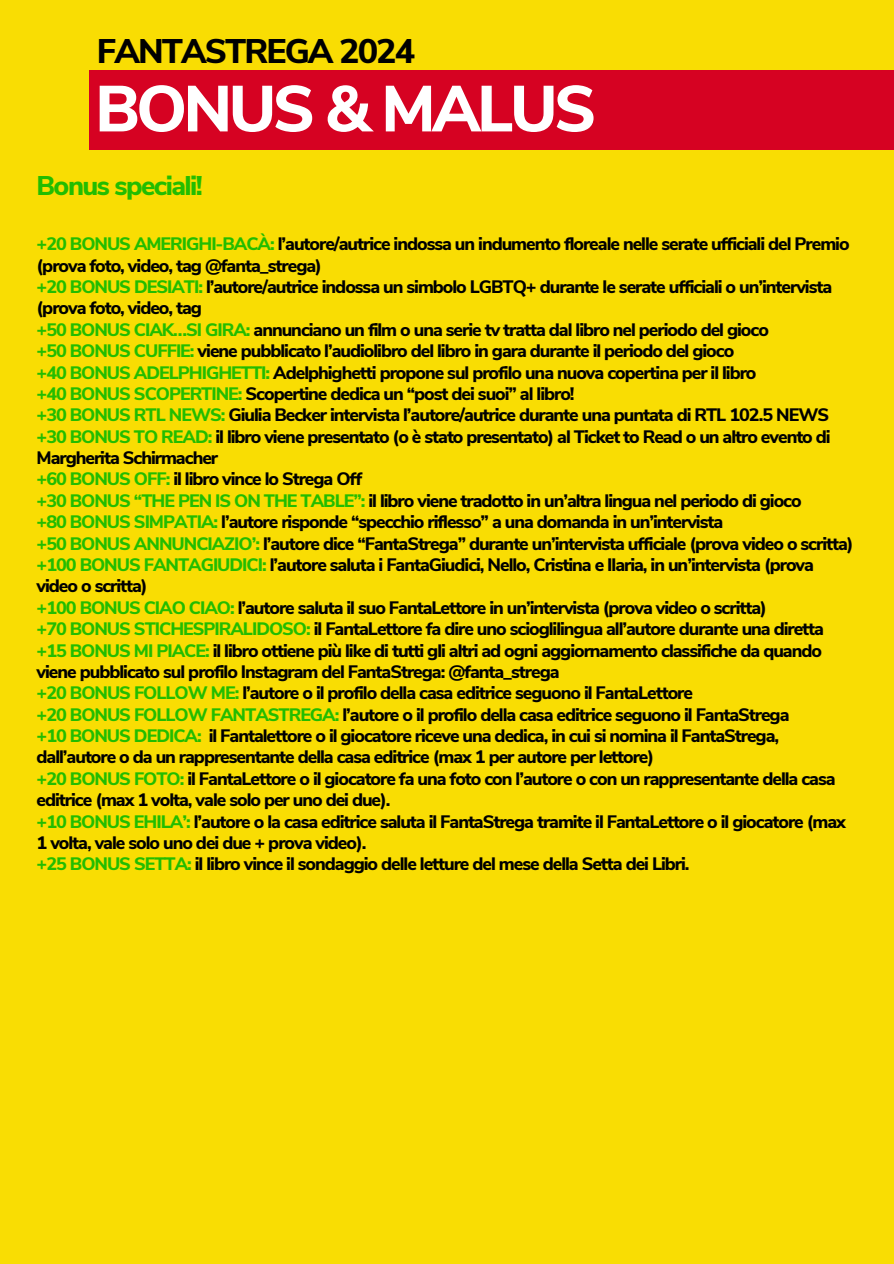
<style>
.page{position:relative;width:894px;height:1264px;background:#fff}
.page>*{position:absolute;margin:0;border:0;box-sizing:border-box;transform-origin:0 0}
.t1{font:800 64.8px "Nunito Sans";letter-spacing:-.055em;color:#fff}
.t2{font:800 34.05px "Nunito Sans";letter-spacing:-.055em;color:#000}
.t3{font:800 27px "Nunito Sans";letter-spacing:-.055em;color:#22bd00}
.t4{font:800 18px/21.3px "Nunito Sans";letter-spacing:-.055em;color:#000}
.s1{color:#22bd00}
</style>
<div class="page">
<div style="left:0;top:0;width:893px;height:1263px;background:#f9dd03"></div>
<div style="left:89px;top:70px;width:804px;height:80px;background:#d60222"></div>
<p class="t2" style="left:97px;top:28px;width:320px">FANTASTREGA 2024</p>
<h2 class="t1" style="left:95px;top:66px;width:502px">BONUS &amp; MALUS</h2>
<h1 class="t3" style="left:37px;top:168px;width:168px">Bonus speciali!</h1>
<h3 class="t4" style="left:37px;top:234px;width:814px"><span class="s1">+20 BONUS AMERIGHI-BACÀ:</span> l’autore/autrice indossa un indumento floreale nelle serate ufficiali del Premio (prova foto, video, tag @fanta_strega)</h3>
<p class="t4" style="left:37px;top:276px;width:796px"><span class="s1">+20 BONUS DESIATI:</span> l’autore/autrice indossa un simbolo LGBTQ+ durante le serate ufficiali o un’intervista (prova foto, video, tag</p>
<p class="t4" style="left:37px;top:319px;width:733px"><span class="s1">+50 BONUS CIAK…SI GIRA:</span> annunciano un film o una serie tv tratta dal libro nel periodo del gioco</p>
<p class="t4" style="left:37px;top:340px;width:699px"><span class="s1">+50 BONUS CUFFIE:</span> viene pubblicato l’audiolibro del libro in gara durante il periodo del gioco</p>
<p class="t4" style="left:37px;top:362px;width:721px"><span class="s1">+40 BONUS ADELPHIGHETTI:</span> Adelphighetti propone sul profilo una nuova copertina per il libro</p>
<p class="t4" style="left:37px;top:383px;width:539px"><span class="s1">+40 BONUS SCOPERTINE:</span> Scopertine dedica un “post dei suoi” al libro!</p>
<p class="t4" style="left:37px;top:405px;width:793px"><span class="s1">+30 BONUS RTL NEWS:</span> Giulia Becker intervista l’autore/autrice durante una puntata di RTL 102.5 NEWS</p>
<p class="t4" style="left:37px;top:426px;width:795px"><span class="s1">+30 BONUS TO READ:</span> il libro viene presentato (o è stato presentato) al Ticket to Read o un altro evento di<br>Margherita Schirmacher</p>
<p class="t4" style="left:37px;top:469px;width:327px"><span class="s1">+60 BONUS OFF:</span> il libro vince lo Strega Off</p>
<p class="t4" style="left:37px;top:490px;width:766px"><span class="s1">+30 BONUS “THE PEN IS ON THE TABLE”:</span> il libro viene tradotto in un’altra lingua nel periodo di gioco</p>
<p class="t4" style="left:37px;top:511px;width:688px"><span class="s1">+80 BONUS SIMPATIA:</span> l’autore risponde “specchio riflesso” a una domanda in un’intervista</p>
<p class="t4" style="left:37px;top:533px;width:818px"><span class="s1">+50 BONUS ANNUNCIAZIO’:</span> l’autore dice “FantaStrega” durante un’intervista ufficiale (prova video o scritta)</p>
<p class="t4" style="left:37px;top:554px;width:778px"><span class="s1">+100 BONUS FANTAGIUDICI:</span> l’autore saluta i FantaGiudici, Nello, Cristina e Ilaria, in un’intervista (prova video o scritta)</p>
<p class="t4" style="left:37px;top:597px;width:731px"><span class="s1">+100 BONUS CIAO CIAO:</span> l’autore saluta il suo FantaLettore in un’intervista (prova video o scritta)</p>
<p class="t4" style="left:37px;top:618px;width:788px"><span class="s1">+70 BONUS STICHESPIRALIDOSO:</span> il FantaLettore fa dire uno scioglilingua all’autore durante una diretta</p>
<p class="t4" style="left:37px;top:640px;width:786px"><span class="s1">+15 BONUS MI PIACE:</span> il libro ottiene più like di tutti gli altri ad ogni aggiornamento classifiche da quando viene pubblicato sul profilo Instagram del FantaStrega: @fanta_strega</p>
<p class="t4" style="left:37px;top:682px;width:657px"><span class="s1">+20 BONUS FOLLOW ME:</span> l’autore o il profilo della casa editrice seguono il FantaLettore</p>
<p class="t4" style="left:37px;top:704px;width:754px"><span class="s1">+20 BONUS FOLLOW FANTASTREGA:</span> l’autore o il profilo della casa editrice seguono il FantaStrega</p>
<p class="t4" style="left:37px;top:725px;width:743px"><span class="s1">+10 BONUS DEDICA:</span> il Fantalettore o il giocatore riceve una dedica, in cui si nomina il FantaStrega,</p>
<p class="t4" style="left:37px;top:747px;width:800px">dall’autore o da un rappresentante della casa editrice (max 1 per autore per lettore)<br><span class="s1">+20 BONUS FOTO:</span> il FantaLettore o il giocatore fa una foto con l’autore o con un rappresentante della casa editrice (max 1 volta, vale solo per uno dei due).</p>
<p class="t4" style="left:37px;top:811px;width:810px"><span class="s1">+10 BONUS EHILA’:</span> l’autore o la casa editrice saluta il FantaStrega tramite il FantaLettore o il giocatore (max<br>1 volta, vale solo uno dei due + prova video).</p>
<p class="t4" style="left:37px;top:853px;width:654px"><span class="s1">+25 BONUS SETTA:</span> il libro vince il sondaggio delle letture del mese della Setta dei Libri.</p>
</div>
